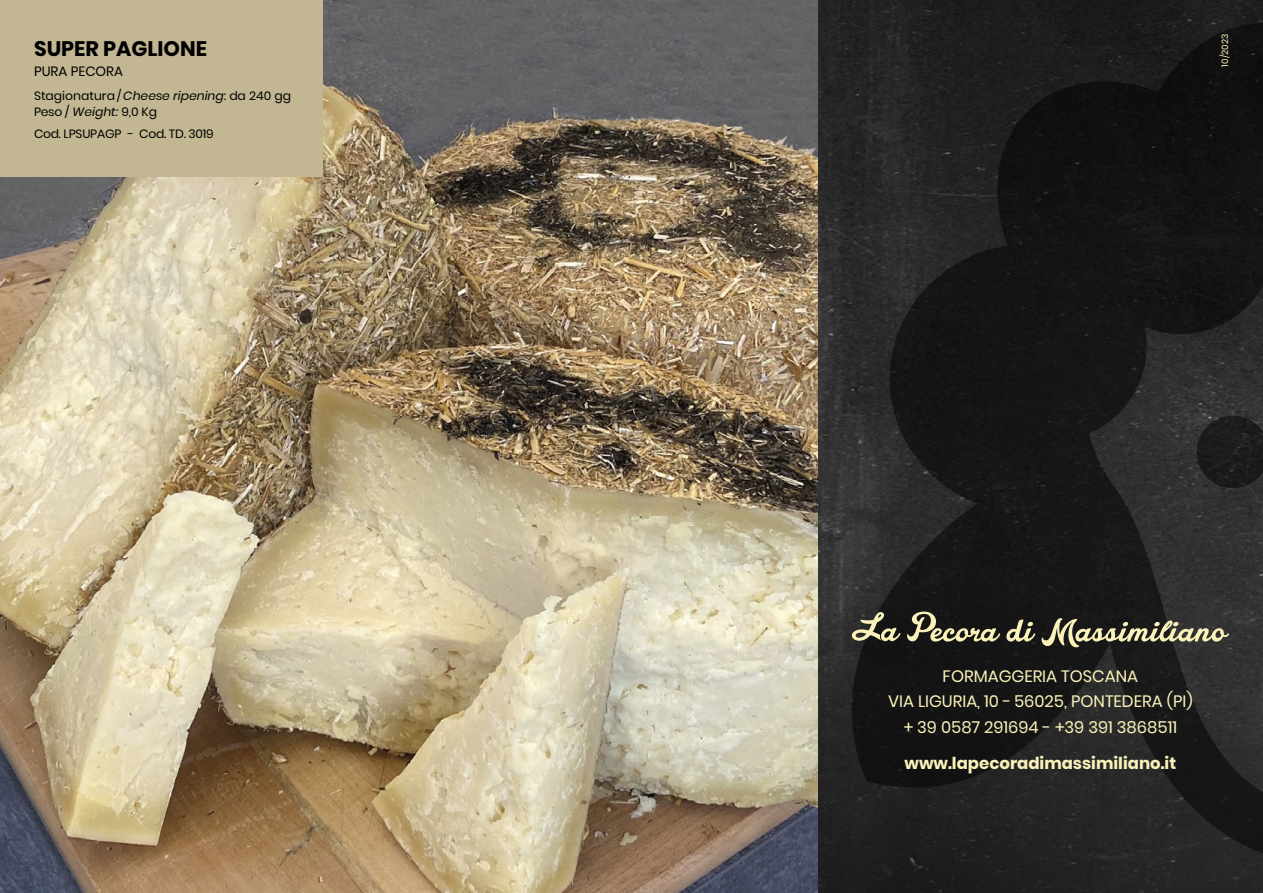
<style>
.page{position:relative;width:1263px;height:893px;background:#fff}
.page>*{position:absolute;margin:0;border:0;box-sizing:border-box;transform-origin:0 0}
.t1{font:700 21px "Poppins";color:#000}
.t2{font:16.5px/25.5px "Poppins";color:#fbf2b9;text-align:center}
.t3{font:700 16.5px "Poppins";color:#fbf2b9}
.t4{font:13.5px "Poppins";color:#000}
.t5{font:12px/16.5px "Poppins";color:#000}
.t6{font:12px "Poppins";letter-spacing:-.02em;color:#000}
.t7{font:9px "Poppins";color:#fbf2b9}
.s1{font-style:italic}
</style>
<div class="page">
<img style="left:0;top:0;width:819px;height:893px">
<img style="left:819px;top:0;width:444px;height:893px">
<div style="left:0;top:0;width:322px;height:176px;background:#c2b792"></div>
<svg style="left:841px;top:23px;width:422px;height:851px;background:#1e1e1e"></svg>
<svg style="left:1041px;top:618px;width:188px;height:29px;background:#605d4d"></svg>
<svg style="left:852px;top:612px;width:48px;height:29px"></svg>
<svg style="left:907px;top:612px;width:93px;height:30px;background:#565343"></svg>
<svg style="left:1006px;top:619px;width:29px;height:22px"></svg>
<p class="t1" style="left:34px;top:37px;width:175px">SUPER PAGLIONE</p>
<p class="t4" style="left:34px;top:63px;width:91px">PURA PECORA</p>
<p class="t5" style="left:34px;top:87px;width:258px">Stagionatura / <span class="s1">Cheese ripening</span>: da 240 gg<br>Peso / <span class="s1">Weight:</span> 9,0 Kg</p>
<p class="t6" style="left:34px;top:127px;width:181px">Cod. LPSUPAGP - Cod. TD. 3019</p>
<p class="t7" style="left:1220px;top:67px;width:34px;rotate:-90deg">10/2023</p>
<p class="t2" style="left:888px;top:663px;width:306px">FORMAGGERIA TOSCANA<br>VIA LIGURIA, 10 - 56025, PONTEDERA (PI) + 39 0587 291694 - +39 391 3868511</p>
<p class="t3" style="left:905px;top:754px;width:273px">www.lapecoradimassimiliano.it</p>
</div>
